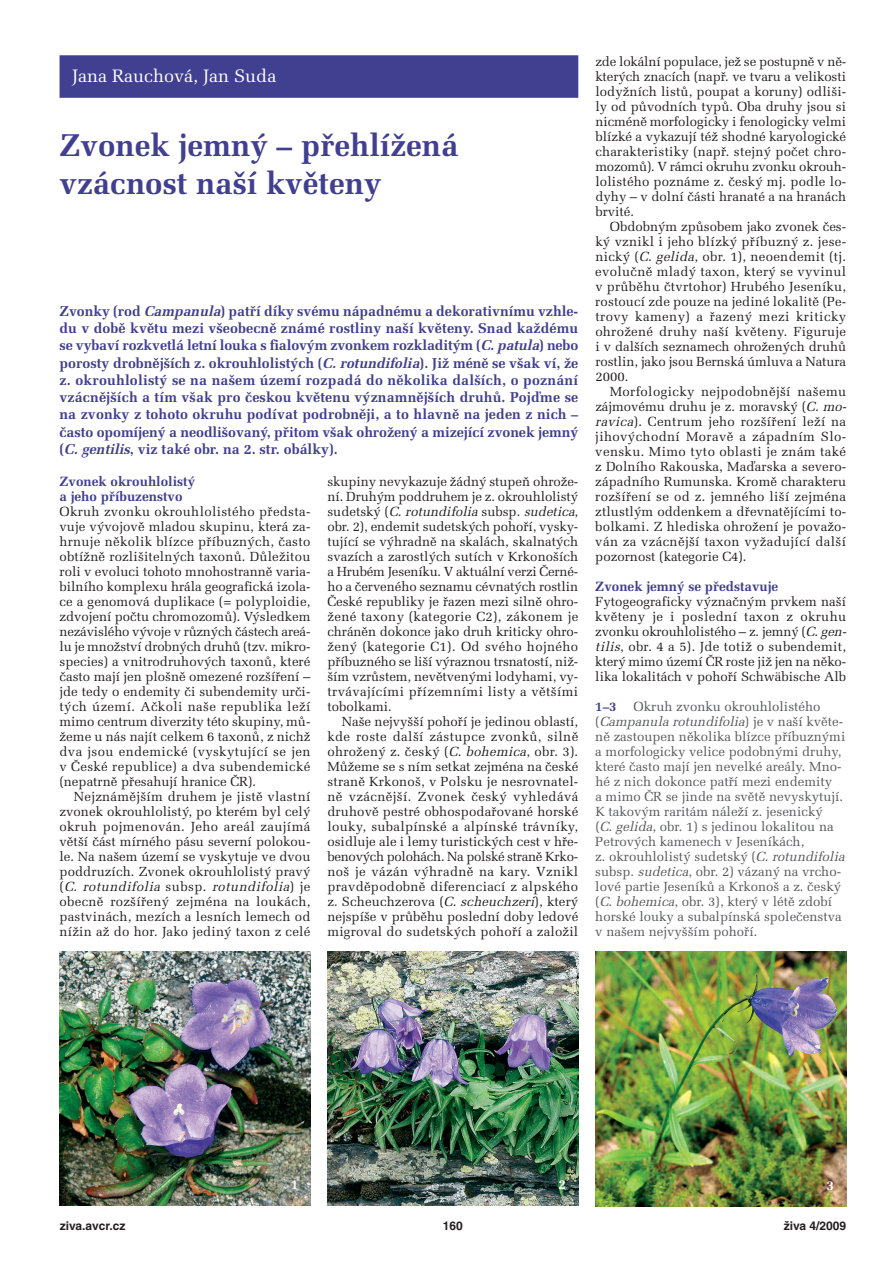
<style>
.page{position:relative;width:893px;height:1263px;background:#fff}
.page>*{position:absolute;margin:0;border:0;box-sizing:border-box;transform-origin:0 0}
.t1{font:700 31.5px/37.5px "Melior CE";color:#413f8f}
.t2{font:18px "Melior CE";color:#fff}
.t3{font:700 14.25px/17.2px "Melior CE";letter-spacing:-.005em;color:#413f8f;text-align:justify}
.t4{font:700 13.5px/15px "Melior CE";color:#413f8f}
.t5{font:700 13.5px "Melior CE";color:#fff}
.t6{font:13.2px/15px "Melior CE";letter-spacing:.01em;color:#231f20;text-align:justify}
.t7{font:13.2px/15px "Melior CE";color:#57585a}
.t8{font:700 13.2px "Melior CE";color:#413f8f}
.t9{font:700 12px "Helvetica CE";color:#231f20}
.s1{font-style:italic}
</style>
<div class="page">
<div style="left:60px;top:55px;width:518px;height:43px;background:#413f8f"></div>
<img style="left:595px;top:951px;width:251px;height:255px">
<img style="left:327px;top:951px;width:251px;height:254px">
<img style="left:60px;top:951px;width:250px;height:254px">
<h2 class="t2" style="left:72px;top:70px;width:206px">Jana Rauchová, Jan Suda</h2>
<h1 class="t1" style="left:60px;top:130px;width:401px">Zvonek jemný – přehlížená vzácnost naší květeny</h1>
<p class="t3" style="left:60px;top:304px;width:520px">Zvonky (rod <span class="s1">Campanula</span>) patří díky svému nápadnému a dekorativnímu vzhle&shy;du v době květu mezi všeobecně známé rostliny naší květeny. Snad každému se vybaví rozkvetlá letní louka s fialovým zvonkem rozkladitým (<span class="s1">C.patula</span>) nebo porosty drobnějších z. okrouhlolistých (<span class="s1">C.rotundifolia</span>). Již méně se však ví, že z. okrouhlolistý se na našem území rozpadá do několika dalších, o poznání vzácnějších a tím však pro českou květenu významnějších druhů. Pojďme se na zvonky z tohoto okruhu podívat podrobněji, a to hlavně na jeden z nich – často opomíjený a neodlišovaný, přitom však ohrožený a mizející zvonek jemný (<span class="s1">C.gentilis</span>, viz také obr. na 2. str. obálky).</p>
<p class="t4" style="left:60px;top:476px;width:137px">Zvonek okrouhlolistý a jeho příbuzenstvo</p>
<p class="t6" style="left:60px;top:506px;width:252px">Okruh zvonku okrouhlolistého předsta&shy;vuje vývojově mladou skupinu, která za&shy;hrnuje několik blízce příbuzných, často obtížně rozlišitelných taxonů. Důležitou roli v evoluci tohoto mnohostranně varia&shy;bilního komplexu hrála geografická izola&shy;ce a genomová duplikace (= polyploidie, zdvojení počtu chromozomů). Výsledkem nezávislého vývoje v různých částech areá&shy;lu je množství drobných druhů (tzv. mikro&shy;species) a vnitrodruhových taxonů, které často mají jen plošně omezené rozšíření – jde tedy o endemity či subendemity urči&shy;tých území. Ačkoli naše republika leží mimo centrum diverzity této skupiny, mů&shy;žeme u nás najít celkem 6 taxonů, z nichž dva jsou endemické (vyskytující se jen v České republice) a dva subendemické (nepatrně přesahují hranice ČR).</p>
<p class="t6" style="left:60px;top:791px;width:252px;text-indent:14px">Nejznámějším druhem je jistě vlastní zvonek okrouhlolistý, po kterém byl celý okruh pojmenován. Jeho areál zaujímá větší část mírného pásu severní polokou&shy;le. Na našem území se vyskytuje ve dvou poddruzích. Zvonek okrouhlolistý pravý ( <span class="s1">C. rotundifolia</span> s u b s p . <span class="s1">rotundifolia</span>) j e obecně rozšířený zejména na loukách, pastvinách, mezích a lesních lemech od nížin až do hor. Jako jediný taxon z celé</p>
<p class="t6" style="left:327px;top:476px;width:252px">skupiny nevykazuje žádný stupeň ohrože&shy;ní. Druhým poddruhem je z. okrouhlolistý s u d e t s ký ( <span class="s1">C. rotundifolia</span> s u b s p . <span class="s1">sudetica</span>, obr. 2), endemit sudetských pohoří, vysky&shy;tující se výhradně na skalách, skalnatých svazích a zarostlých sutích v Krkonoších a Hrubém Jeseníku. V aktuální verzi Černé&shy;ho a červeného seznamu cévnatých rostlin České republiky je řazen mezi silně ohro&shy;žené taxony (kategorie C2), zákonem je chráněn dokonce jako druh kriticky ohro&shy;žený (kategorie C1). Od svého hojného příbuzného se liší výraznou trsnatostí, niž&shy;ším vzrůstem, nevětvenými lodyhami, vy&shy;trvávajícími přízemními listy a většími tobolkami.</p>
<p class="t6" style="left:327px;top:716px;width:252px;text-indent:14px">Naše nejvyšší pohoří je jedinou oblastí, kde roste další zástupce zvonků, silně ohrožený z. český (<span class="s1">C. bohemica</span>, obr. 3).<br>Můžeme se s ním setkat zejména na české straně Krkonoš, v Polsku je nesrovnatel&shy;ně vzácnější. Zvonek český vyhledává druhově pestré obhospodařované horské louky, subalpínské a alpínské trávníky, osidluje ale i lemy turistických cest v hře&shy;benových polohách. Na polské straně Krko&shy;noš je vázán výhradně na kary. Vznikl pravděpodobně diferenciací z alpského z. Scheuchzerova (<span class="s1">C.scheuchzeri</span>), který nejspíše v průběhu poslední doby ledové migroval do sudetských pohoří a založil</p>
<p class="t6" style="left:595px;top:56px;width:252px">zde lokální populace, jež se postupně v ně&shy;kterých znacích (např. ve tvaru a velikosti lodyžních listů, poupat a koruny) odliši&shy;ly od původních typů. Oba druhy jsou si nicméně morfologicky i fenologicky velmi blízké a vykazují též shodné karyologické charakteristiky (např. stejný počet chro&shy;mozomů). V rámci okruhu zvonku okrouh&shy;lolistého poznáme z. český mj. podle lo&shy;dyhy – v dolní části hranaté a na hranách brvité.</p>
<p class="t6" style="left:595px;top:221px;width:252px;text-indent:14px">Obdobným způsobem jako zvonek čes&shy;ký vznikl i jeho blízký příbuzný z. jese&shy;nický (<span class="s1">C.gelida</span>, obr. 1), neoendemit (tj. evolučně mladý taxon, který se vyvinul v průběhu čtvrtohor) Hrubého Jeseníku, rostoucí zde pouze na jediné lokalitě (Pe&shy;trovy kameny) a řazený mezi kriticky ohrožené druhy naší květeny. Figuruje i v dalších seznamech ohrožených druhů rostlin, jako jsou Bernská úmluva a Natura 2000.</p>
<p class="t6" style="left:595px;top:386px;width:255px;text-align:left;text-indent:14px">Morfologicky nejpodobnější našemu zájmovému druhu je z. moravský (<span class="s1">C.mo&shy;ravica</span>). Centrum jeho rozšíření leží na jihovýchodní Moravě a západním Slo&shy;vensku. Mimo tyto oblasti je znám také z Dolního Rakouska, Maďarska a severo&shy;západního Rumunska. Kromě charakteru rozšíření se od z. jemného liší zejména ztlustlým oddenkem a dřevnatějícími to&shy;bolkami. Z hlediska ohrožení je považo&shy;ván za vzácnější taxon vyžadující další pozornost (kategorie C4).</p>
<p class="t4" style="left:595px;top:581px;width:185px">Zvonek jemný se představuje</p>
<p class="t6" style="left:595px;top:596px;width:255px;text-align:left">Fytogeograficky význačným prvkem naší květeny je i poslední taxon z okruhu zvonku okrouhlolistého – z. jemný (<span class="s1">C.gen&shy;tilis</span>, obr. 4 a 5). Jde totiž o subendemit, který mimo území ČR roste již jen na něko&shy;lika lokalitách v pohoří Schwäbische Alb</p>
<p class="t7" style="left:595px;top:701px;width:253px;text-indent:38px">Okruh zvonku okrouhlolistého<br>( <span class="s1">Campanula rotundifolia</span>) j e v n a š í k v ě t e - ně zastoupen několika blízce příbuznými a morfologicky velice podobnými druhy, které často mají jen nevelké areály. Mno&shy;hé z nich dokonce patří mezi endemity<br>a mimo ČR se jinde na světě nevyskytují.<br>K takovým raritám náleží z. jesenický (<span class="s1">C.gelida</span>, obr. 1) s jedinou lokalitou na Petrových kamenech v Jeseníkách,<br>z. okrouhlolistý sudetský (<span class="s1">C.rotundifolia </span>subsp. <span class="s1">sudetica</span>, obr. 2) vázaný na vrcho&shy;lové partie Jeseníků a Krkonoš a z. český (<span class="s1">C.bohemica</span>, obr. 3), který v létě zdobí horské louky a subalpínská společenstva v našem nejvyšším pohoří.</p>
<p class="t8" style="left:595px;top:702px;width:23px">1–3</p>
<p class="t5" style="left:291px;top:1180px;width:9px">1</p>
<p class="t5" style="left:559px;top:1180px;width:9px">2</p>
<p class="t5" style="left:826px;top:1181px;width:9px">3</p>
<p class="t9" style="left:60px;top:1221px;width:67px">ziva.avcr.cz</p>
<p class="t9" style="left:443px;top:1221px;width:22px">160</p>
<p class="t9" style="left:784px;top:1221px;width:64px">živa 4/2009</p>
</div>
